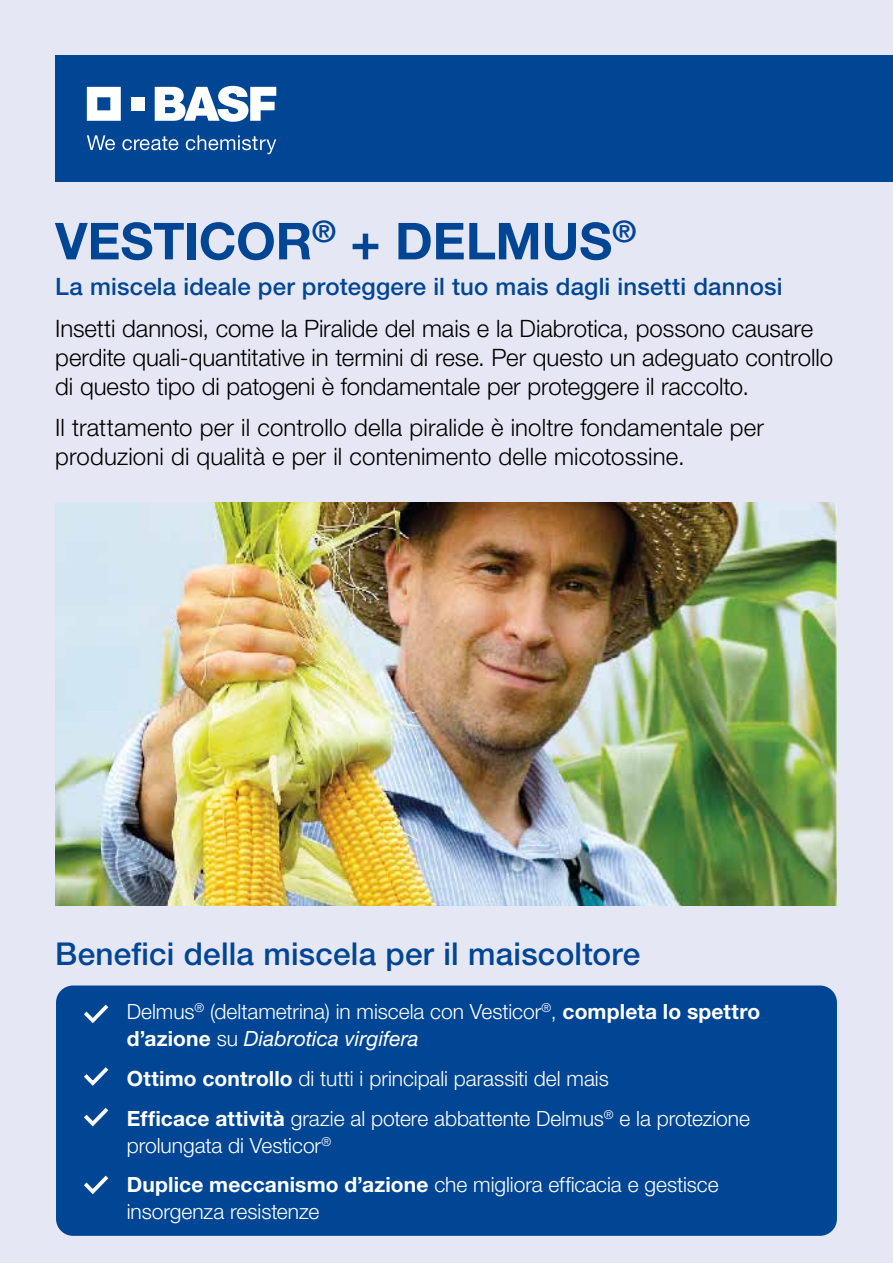
<style>
.page{position:relative;width:893px;height:1263px;background:#e6e7f5}
.page>*{position:absolute;margin:0;border:0;box-sizing:border-box;transform-origin:0 0}
.t1{font:700 51px "Helvetica Neue LT Std";letter-spacing:-.005em;color:#014694}
.t2{font:500 31.5px "Helvetica Neue LT Std";letter-spacing:.005em;color:#014694}
.t3{font:300 24px/28.8px "Helvetica Neue LT Std";color:#000}
.t4{font:500 24px "Helvetica Neue LT Std";letter-spacing:.01em;color:#014694}
.t5{font:300 21px/39.8px "Helvetica Neue LT Std";letter-spacing:-.005em;color:#fff}
.s1{font-weight:700}
.s2{font-weight:400;font-style:italic}
</style>
<div class="page">
<img style="left:55px;top:502px;width:782px;height:403px">
<div style="left:56px;top:985px;width:781px;height:251px;background:#014694;border-radius:17px"></div>
<svg style="left:84px;top:1004px;width:25px;height:20px"></svg>
<svg style="left:84px;top:1067px;width:25px;height:19px"></svg>
<svg style="left:84px;top:1175px;width:25px;height:20px"></svg>
<svg style="left:84px;top:1107px;width:25px;height:20px"></svg>
<div style="left:55px;top:55px;width:838px;height:127px;background:#014694"></div>
<svg style="left:87px;top:87px;width:34px;height:34px"></svg>
<div style="left:131px;top:97px;width:13px;height:13px;background:#fff"></div>
<svg style="left:155px;top:86px;width:121px;height:36px"></svg>
<svg style="left:87px;top:135px;width:28px;height:15px"></svg>
<svg style="left:122px;top:136px;width:56px;height:14px"></svg>
<svg style="left:186px;top:135px;width:90px;height:19px"></svg>
<h1 class="t1" style="left:55px;top:210px;width:582px">VESTICOR<sup>®</sup> + DELMUS<sup>®</sup></h1>
<p class="t4" style="left:55px;top:272px;width:729px">La miscela ideale per proteggere il tuo mais dagli insetti dannosi</p>
<p class="t3" style="left:55px;top:313px;width:779px">Insetti dannosi, come la Piralide del mais e la Diabrotica, possono causare perdite quali-quantitative in termini di rese. Per questo un adeguato controllo di questo tipo di patogeni è fondamentale per proteggere il raccolto.</p>
<p class="t3" style="left:55px;top:413px;width:710px">Il trattamento per il controllo della piralide è inoltre fondamentale per produzioni di qualità e per il contenimento delle micotossine.</p>
<h2 class="t2" style="left:55px;top:935px;width:587px">Benefici della miscela per il maiscoltore</h2>
<p class="t5" style="left:127px;top:998px;width:635px;line-height:27px">Delmus<sup>®</sup> (deltametrina) in miscela con Vesticor<sup>®</sup>, <span class="s1">completa lo spettro d’azione</span> su <span class="s2">Diabrotica virgifera</span></p>
<p class="t5" style="left:127px;top:1058px;width:625px"><span class="s1">Ottimo controllo</span> di tutti i principali parassiti del mais<br><span class="s1">Efficace attività</span> grazie al potere abbattente Delmus<sup>®</sup> e la protezione</p>
<p class="t5" style="left:127px;top:1125px;width:593px">prolungata di Vesticor<sup>®<br></sup><span class="s1">Duplice meccanismo d’azione</span> che migliora efficacia e gestisce</p>
<p class="t5" style="left:127px;top:1191px;width:194px">insorgenza resistenze</p>
</div>
